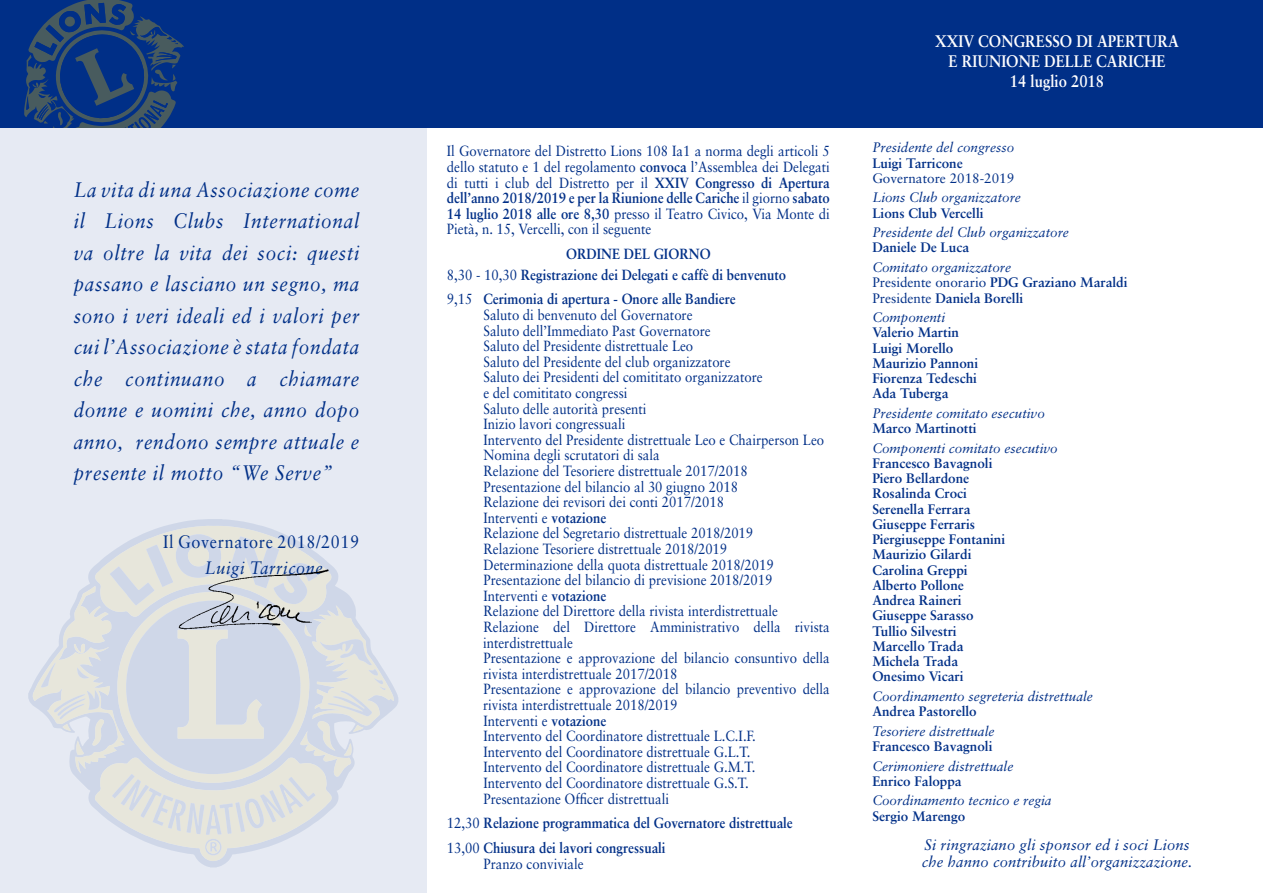
<style>
.page{position:relative;width:1263px;height:893px;background:#fff}
.page>*{position:absolute;margin:0;border:0;box-sizing:border-box;transform-origin:0 0}
.t1{font:italic 21px/31.5px "Sabon";letter-spacing:.04em;color:#002f87;text-align:justify;scale:.9 1}
.t2{font:18px "Sabon";letter-spacing:.04em;color:#002f87;scale:.9 1}
.t3{font:italic 18px "Sabon";letter-spacing:.04em;color:#002f87;scale:.9 1}
.t4{font:700 16.8px/19.8px "Sabon";color:#fff;text-align:center;scale:.89 1}
.t5{font:italic 15.3px/16.8px "Sabon";letter-spacing:.01em;color:#002f87}
.t6{font:14.7px/15.6px "Sabon";color:#002f87;text-align:justify;scale:.89 1}
.t7{font:700 14.7px/20.2px "Sabon";color:#002f87;scale:.89 1}
.t8{font:700 13.65px/15.3px "Sabon";color:#002f87}
.t9{font:italic 13.65px "Sabon";color:#002f87}
.t10{font:13.65px "Sabon";color:#002f87}
.s1{font-weight:700}
.s2{font-weight:400}
.s3{font-weight:400;font-style:italic}
</style>
<div class="page">
<div style="left:0;top:110px;width:426px;height:783px;background:#e6eaf3"></div>
<svg style="left:28px;top:519px;width:370px;height:348px"></svg>
<svg style="left:32px;top:526px;width:362px;height:335px"></svg>
<img style="left:178px;top:568px;width:152px;height:62px">
<div style="left:0;top:0;width:1263px;height:127px;background:#002f87"></div>
<svg style="left:24px;top:0;width:160px;height:127px"></svg>
<p class="t1" style="left:74px;top:174px;width:319px">La vita di una Associazione come il Lions Clubs International va oltre la vita dei soci: questi passano e lasciano un segno, ma sono i veri ideali ed i valori per cui l’Associazione è stata fondata che continuano a chiamare donne e uomini che, anno dopo anno, rendono sempre attuale e presente il motto “We Serve”</p>
<p class="t2" style="left:163px;top:531px;width:219px">Il Governatore 2018/2019</p>
<p class="t3" style="left:205px;top:557px;width:132px">Luigi Tarricone</p>
<p class="t6" style="left:447px;top:143px;width:432px">Il Governatore del Distretto Lions 108 Ia1 a norma degli articoli 5 dello statuto e 1 del regolamento <span class="s1">convoca</span> l’Assemblea dei Delegati di tutti i club del Distretto per il <span class="s1">XXIV Congresso di Apertura dell’anno 2018/2019 e per la Riunione delle Cariche</span> il giorno <span class="s1">sabato 14 luglio 2018 alle ore 8,30</span> presso il Teatro Civico, Via Monte di Pietà, n. 15, Vercelli, con il seguente</p>
<p class="t7" style="left:447px;top:244px;width:383px;text-indent:119px">ORDINE DEL GIORNO<br><span class="s2">8,30 - 10,30</span> Registrazione dei Delegati e caffè di benvenuto</p>
<p class="t6" style="left:483px;top:291px;width:391px;text-align:left;text-indent:-36px">9,15 <span class="s1">Cerimonia di apertura - Onore alle Bandiere<br></span>Saluto di benvenuto del Governatore<br>Saluto dell’Immediato Past Governatore<br>Saluto del Presidente distrettuale Leo<br>Saluto del Presidente del club organizzatore<br>Saluto dei Presidenti del comititato organizzatore<br>e del comititato congressi<br>Saluto delle autorità presenti<br>Inizio lavori congressuali<br>Intervento del Presidente distrettuale Leo e Chairperson Leo Nomina degli scrutatori di sala<br>Relazione del Tesoriere distrettuale 2017/2018<br>Presentazione del bilancio al 30 giugno 2018<br>Relazione dei revisori dei conti 2017/2018<br>Interventi e <span class="s1">votazione<br></span>Relazione del Segretario distrettuale 2018/2019<br>Relazione Tesoriere distrettuale 2018/2019<br>Determinazione della quota distrettuale 2018/2019<br>Presentazione del bilancio di previsione 2018/2019<br>Interventi e <span class="s1">votazione<br></span>Relazione del Direttore della rivista interdistrettuale Relazione del Direttore Amministrativo della rivista interdistrettuale<br>Presentazione e approvazione del bilancio consuntivo della rivista interdistrettuale 2017/2018<br>Presentazione e approvazione del bilancio preventivo della rivista interdistrettuale 2018/2019<br>Interventi e <span class="s1">votazione<br></span>Intervento del Coordinatore distrettuale L.C.I.F.<br>Intervento del Coordinatore distrettuale G.L.T.<br>Intervento del Coordinatore distrettuale G.M.T.<br>Intervento del Coordinatore distrettuale G.S.T.<br>Presentazione Officer distrettuali</p>
<p class="t7" style="left:447px;top:810px;width:390px;line-height:24.9px"><span class="s2">12,30</span> Relazione programmatica del Governatore distrettuale<br><span class="s2">13,00</span> Chiusura dei lavori congressuali</p>
<p class="t6" style="left:483px;top:856px;width:114px">Pranzo conviviale</p>
<p class="t4" style="left:935px;top:31px;width:275px">XXIV CONGRESSO DI APERTURA<br>E RIUNIONE DELLE CARICHE<br>14 luglio 2018</p>
<p class="t9" style="left:872px;top:140px;width:143px">Presidente del congresso</p>
<p class="t8" style="left:872px;top:155px;width:92px">Luigi Tarricone</p>
<p class="t10" style="left:872px;top:170px;width:143px">Governatore 2018-2019</p>
<p class="t9" style="left:872px;top:190px;width:150px">Lions Club organizzatore</p>
<p class="t8" style="left:872px;top:205px;width:113px">Lions Club Vercelli</p>
<p class="t9" style="left:872px;top:225px;width:198px">Presidente del Club organizzatore</p>
<p class="t8" style="left:872px;top:240px;width:98px">Daniele De Luca</p>
<p class="t8" style="left:872px;top:259px;width:257px"><span class="s3">Comitato organizzatore<br></span><span class="s2">Presidente onorario</span> PDG Graziano Maraldi<br><span class="s2">Presidente</span> Daniela Borelli</p>
<p class="t9" style="left:872px;top:309px;width:74px">Componenti</p>
<p class="t8" style="left:872px;top:325px;width:107px">Valerio Martin<br>Luigi Morello<br>Maurizio Pannoni<br>Fiorenza Tedeschi<br>Ada Tuberga</p>
<p class="t9" style="left:872px;top:405px;width:174px">Presidente comitato esecutivo</p>
<p class="t8" style="left:872px;top:420px;width:106px">Marco Martinotti</p>
<p class="t9" style="left:872px;top:440px;width:187px">Componenti comitato esecutivo</p>
<p class="t8" style="left:872px;top:455px;width:134px">Francesco Bavagnoli<br>Piero Bellardone<br>Rosalinda Croci<br>Serenella Ferrara<br>Giuseppe Ferraris<br>Piergiuseppe Fontanini<br>Maurizio Gilardi<br>Carolina Greppi<br>Alberto Pollone<br>Andrea Raineri<br>Giuseppe Sarasso<br>Tullio Silvestri<br>Marcello Trada<br>Michela Trada<br>Onesimo Vicari</p>
<p class="t9" style="left:872px;top:688px;width:222px">Coordinamento segreteria distrettuale</p>
<p class="t8" style="left:872px;top:703px;width:106px">Andrea Pastorello</p>
<p class="t9" style="left:872px;top:723px;width:123px">Tesoriere distrettuale</p>
<p class="t8" style="left:872px;top:738px;width:122px">Francesco Bavagnoli</p>
<p class="t9" style="left:872px;top:758px;width:142px">Cerimoniere distrettuale</p>
<p class="t8" style="left:872px;top:773px;width:91px">Enrico Faloppa</p>
<p class="t9" style="left:872px;top:793px;width:181px">Coordinamento tecnico e regia</p>
<p class="t8" style="left:872px;top:808px;width:95px">Sergio Marengo</p>
<p class="t5" style="left:922px;top:836px;width:272px">Si ringraziano gli sponsor ed i soci Lions che hanno contribuito all’organizzazione.</p>
</div>
